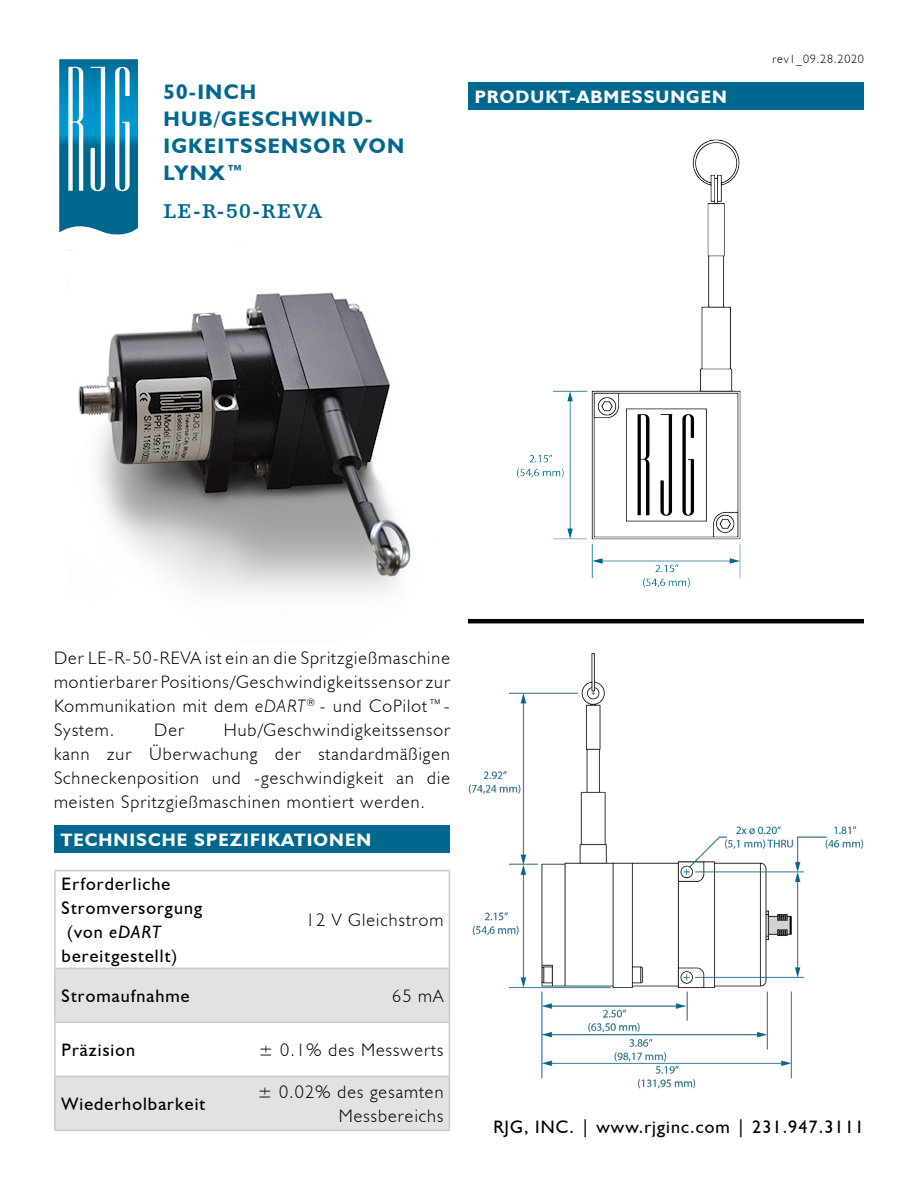
<style>
.page{position:relative;width:918px;height:1188px;background:#fff}
.page>*{position:absolute;margin:0;border:0;box-sizing:border-box;transform-origin:0 0}
.t1{font:700 21px/27px "Humanist 521 BT";letter-spacing:.06em;color:#00688f}
.t2{font:700 21px "Humanist Slabserif 712 BT";letter-spacing:.06em;color:#00688f}
.t3{font:300 18px/24px "Humanist 521 BT";letter-spacing:.06em;color:#000;text-align:justify}
.t4{font:18px "Humanist 521 BT";letter-spacing:.06em;color:#000}
.t5{font:700 18px "Humanist 521 BT";letter-spacing:.06em;color:#fff}
.t6{font:italic 18px "Humanist 521 BT";letter-spacing:.05em;color:#000}
.t7{font:300 12px "Humanist 521 BT";letter-spacing:.06em;color:#000}
.s1{font-style:italic}
.s2{font-style:normal}
</style>
<div class="page">
<svg style="left:59px;top:59px;width:79px;height:176px"></svg>
<img style="left:517px;top:140px;width:223px;height:448px">
<img style="left:68px;top:250px;width:343px;height:344px">
<div style="left:54px;top:826px;width:396px;height:27px;background:#00688f"></div>
<div style="left:468px;top:82px;width:396px;height:27px;background:#00688f"></div>
<hr style="left:468px;top:619px;width:396px;height:4px;background:#000">
<svg style="left:56px;top:969px;width:393px;height:161px;fill:#e2e2e1"></svg>
<hr style="left:54px;top:870px;width:175px;height:1px;background:#cdc9c8">
<hr style="left:54px;top:871px;width:2px;height:97px;background:#cdc9c8">
<hr style="left:229px;top:870px;width:221px;height:1px;background:#cdc9c8">
<hr style="left:449px;top:871px;width:1px;height:97px;background:#cdc9c8">
<hr style="left:54px;top:968px;width:175px;height:1px;background:#cdc9c8">
<hr style="left:54px;top:969px;width:2px;height:53px;background:#cdc9c8">
<hr style="left:229px;top:968px;width:221px;height:1px;background:#cdc9c8">
<hr style="left:449px;top:969px;width:1px;height:53px;background:#cdc9c8">
<hr style="left:54px;top:1022px;width:175px;height:1px;background:#cdc9c8">
<hr style="left:54px;top:1023px;width:2px;height:53px;background:#cdc9c8">
<hr style="left:229px;top:1022px;width:221px;height:1px;background:#cdc9c8">
<hr style="left:449px;top:1023px;width:1px;height:53px;background:#cdc9c8">
<hr style="left:54px;top:1076px;width:175px;height:1px;background:#cdc9c8">
<hr style="left:54px;top:1077px;width:2px;height:53px;background:#cdc9c8">
<hr style="left:229px;top:1076px;width:221px;height:1px;background:#cdc9c8">
<hr style="left:449px;top:1077px;width:1px;height:53px;background:#cdc9c8">
<hr style="left:54px;top:1130px;width:175px;height:1px;background:#cdc9c8">
<hr style="left:229px;top:1130px;width:221px;height:1px;background:#cdc9c8">
<img style="left:468px;top:654px;width:396px;height:435px">
<p class="t1" style="left:163px;top:78px;width:242px">50‑INCH<br>HUB/GESCHWIND‑<br>IGKEITSSENSOR VON<br>LYNX™</p>
<p class="t2" style="left:163px;top:198px;width:160px">LE‑R‑50‑REVA</p>
<p class="t5" style="left:475px;top:85px;width:254px">PRODUKT-ABMESSUNGEN</p>
<p class="t7" style="left:773px;top:52px;width:93px">rev1_09.28.2020</p>
<p class="t3" style="left:54px;top:646px;width:397px">Der LE‑R‑50‑REVA ist ein an die Spritzgießmaschine montierbarer Positions/Geschwindigkeitssensor zur Kommunikation mit dem <span class="s1">eDART</span><sup>®</sup> - und CoPilot™- System.</p>
<p class="t3" style="left:54px;top:718px;width:397px;text-indent:170px">Hub/Geschwindigkeitssensor kann zur Überwachung der standardmäßigen Schneckenposition und -geschwindigkeit an die meisten Spritzgießmaschinen montiert werden.</p>
<p class="t3" style="left:154px;top:718px;width:31px">Der</p>
<p class="t5" style="left:61px;top:829px;width:312px">TECHNISCHE SPEZIFIKATIONEN</p>
<p class="t4" style="left:62px;top:873px;width:110px">Erforderliche</p>
<p class="t4" style="left:62px;top:897px;width:142px">Stromversorgung</p>
<p class="t6" style="left:67px;top:921px;width:95px"><span class="s2">(von</span> eDART</p>
<p class="t4" style="left:62px;top:945px;width:117px">bereitgestellt)</p>
<p class="t3" style="left:306px;top:908px;width:139px">12 V Gleichstrom</p>
<p class="t4" style="left:62px;top:985px;width:130px">Stromaufnahme</p>
<p class="t3" style="left:392px;top:984px;width:53px">65 mA</p>
<p class="t4" style="left:62px;top:1039px;width:75px">Präzision</p>
<p class="t3" style="left:259px;top:1038px;width:186px">± 0.1% des Messwerts</p>
<p class="t4" style="left:62px;top:1093px;width:145px">Wiederholbarkeit</p>
<p class="t3" style="left:257px;top:1080px;width:187px;text-align:right">± 0.02% des gesamten<br>Messbereichs</p>
<p class="t4" style="left:493px;top:1116px;width:372px">RJG, INC. | www.rjginc.com | 231.947.3111</p>
</div>
